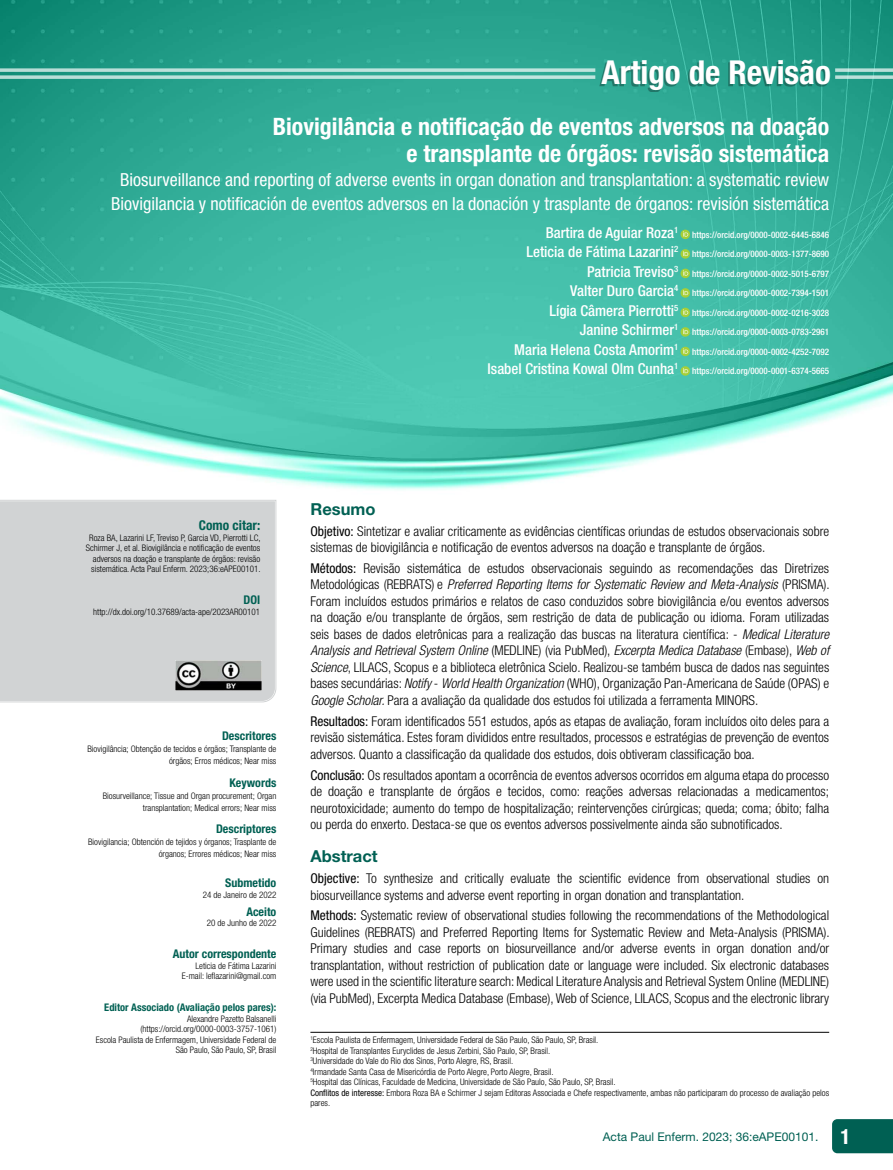
<style>
.page{position:relative;width:893px;height:1170px;background:#fff}
.page>*{position:absolute;margin:0;border:0;box-sizing:border-box;transform-origin:0 0}
.t1{font:700 condensed 33px "Helvetica Neue LT Std";color:#fff}
.t2{font:700 condensed 24px/27px "Helvetica Neue LT Std";color:#fff;text-align:right}
.t3{font:condensed 18px/24px "Helvetica Neue LT Std";color:#fff;text-align:center}
.t4{font:700 16.5px "Helvetica Neue LT Std";color:#006053}
.t5{font:500 condensed 15px "Helvetica Neue LT Std";color:#fff}
.t6{font:300 condensed 13.5px/16.5px "Helvetica Neue LT Std";color:#000;text-align:justify}
.t7{font:700 condensed 13.5px "Helvetica Neue LT Std";color:#006053}
.t8{font:700 condensed 12px "Helvetica Neue LT Std";color:#006053}
.t9{font:12px "Helvetica Neue LT Std";color:#006053}
.t10{font:700 condensed 10.5px "Helvetica Neue LT Std";color:#006053}
.t11{font:300 condensed 9px/10.5px "Helvetica Neue LT Std";color:#000;text-align:right}
.t12{font:500 condensed 9px "Helvetica Neue LT Std";color:#fff}
.s1{font-weight:400}
.s2{font-style:italic}
.s3{font-weight:700;font-stretch:condensed;font-size:21px;color:#fff}
</style>
<div class="page">
<div style="left:832px;top:1119px;width:61px;height:34px;background:#006053"></div>
<img style="left:0;top:0;width:893px;height:490px">
<svg style="left:835px;top:75px;width:58px;height:4px"></svg>
<svg style="left:835px;top:68px;width:58px;height:4px"></svg>
<svg style="left:0;top:500px;width:277px;height:203px;background:#e1e3e3"></svg>
<div style="left:0;top:501px;width:275px;height:199px;background:#d1d3d4"></div>
<img style="left:175px;top:660px;width:86px;height:30px">
<svg style="left:680px;top:230px;width:10px;height:9px"></svg>
<svg style="left:683px;top:231px;width:5px;height:5px"></svg>
<svg style="left:680px;top:249px;width:10px;height:10px"></svg>
<svg style="left:683px;top:251px;width:5px;height:5px"></svg>
<svg style="left:680px;top:269px;width:10px;height:9px"></svg>
<svg style="left:683px;top:270px;width:5px;height:5px"></svg>
<svg style="left:680px;top:288px;width:10px;height:10px"></svg>
<svg style="left:683px;top:290px;width:5px;height:5px"></svg>
<svg style="left:680px;top:308px;width:10px;height:9px"></svg>
<svg style="left:683px;top:309px;width:5px;height:5px"></svg>
<svg style="left:680px;top:327px;width:10px;height:10px"></svg>
<svg style="left:683px;top:329px;width:5px;height:5px"></svg>
<svg style="left:680px;top:347px;width:10px;height:9px"></svg>
<svg style="left:683px;top:348px;width:5px;height:5px"></svg>
<svg style="left:680px;top:366px;width:10px;height:10px"></svg>
<svg style="left:683px;top:368px;width:5px;height:5px"></svg>
<hr style="left:310px;top:1031px;width:519px;height:1px;background:#000">
<div style="left:599px;top:61px;width:229px;height:31px;background:#000;opacity:.3"></div>
<svg style="left:0;top:75px;width:595px;height:4px;background:#aadad2"></svg>
<svg style="left:0;top:68px;width:595px;height:4px;background:#aadad1"></svg>
<h1 class="t1" style="left:601px;top:52px;width:231px">Artigo de Revisão</h1>
<h2 class="t2" style="left:273px;top:112px;width:558px">Biovigilância e notificação de eventos adversos na doação e transplante de órgãos: revisão sistemática</h2>
<h3 class="t3" style="left:111px;top:167px;width:719px">Biosurveillance and reporting of adverse events in organ donation and transplantation: a systematic review<br>Biovigilancia y notificación de eventos adversos en la donación y trasplante de órganos: revisión sistemática</h3>
<p class="t5" style="left:546px;top:223px;width:134px">Bartira de Aguiar Roza<sup>1</sup></p>
<p class="t12" style="left:692px;top:229px;width:138px">https://orcid.org/0000-0002-6445-6846</p>
<p class="t5" style="left:527px;top:243px;width:153px">Leticia de Fátima Lazarini<sup>2</sup></p>
<p class="t12" style="left:692px;top:248px;width:138px">https://orcid.org/0000-0003-1377-8690</p>
<p class="t5" style="left:587px;top:262px;width:93px">Patricia Treviso<sup>3</sup></p>
<p class="t12" style="left:692px;top:268px;width:138px">https://orcid.org/0000-0002-5015-6797</p>
<p class="t5" style="left:570px;top:282px;width:110px">Valter Duro Garcia<sup>4</sup></p>
<p class="t12" style="left:692px;top:287px;width:138px">https://orcid.org/0000-0002-7394-1501</p>
<p class="t5" style="left:549px;top:301px;width:131px">Lígia Câmera Pierrotti<sup>5</sup></p>
<p class="t12" style="left:692px;top:307px;width:138px">https://orcid.org/0000-0002-0216-3028</p>
<p class="t5" style="left:580px;top:321px;width:100px">Janine Schirmer<sup>1</sup></p>
<p class="t12" style="left:692px;top:326px;width:138px">https://orcid.org/0000-0003-0783-2961</p>
<p class="t5" style="left:514px;top:340px;width:166px">Maria Helena Costa Amorim<sup>1</sup></p>
<p class="t12" style="left:692px;top:346px;width:138px">https://orcid.org/0000-0002-4252-7092</p>
<p class="t5" style="left:488px;top:360px;width:192px">Isabel Cristina Kowal Olm Cunha<sup>1</sup></p>
<p class="t12" style="left:692px;top:365px;width:138px">https://orcid.org/0000-0001-6374-5665</p>
<p class="t7" style="left:199px;top:517px;width:63px">Como citar:</p>
<p class="t11" style="left:86px;top:532px;width:176px">Roza BA, Lazarini LF, Treviso P, Garcia VD, Pierrotti LC, Schirmer J, et al. Biovigilância e notificação de eventos adversos na doação e transplante de órgãos: revisão sistemática. Acta Paul Enferm. 2023;36:eAPE00101.</p>
<p class="t8" style="left:244px;top:593px;width:18px">DOI</p>
<p class="t11" style="left:93px;top:606px;width:168px">http://dx.doi.org/10.37689/acta-ape/2023AR00101</p>
<p class="t8" style="left:222px;top:728px;width:56px">Descritores</p>
<p class="t11" style="left:87px;top:743px;width:190px;line-height:12px">Biovigilância; Obtenção de tecidos e órgãos; Transplante de órgãos; Erros médicos; Near miss</p>
<p class="t8" style="left:230px;top:775px;width:48px">Keywords</p>
<p class="t11" style="left:103px;top:789px;width:175px;line-height:12px">Biosurveillance; Tissue and Organ procurement; Organ transplantation; Medical errors; Near miss</p>
<p class="t8" style="left:216px;top:821px;width:62px">Descriptores</p>
<p class="t11" style="left:88px;top:835px;width:190px;line-height:12px">Biovigilancia; Obtención de tejidos y órganos; Trasplante de órganos; Errores médicos; Near miss</p>
<p class="t8" style="left:225px;top:875px;width:53px">Submetido</p>
<p class="t11" style="left:203px;top:889px;width:75px">24 de Janeiro de 2022</p>
<p class="t8" style="left:246px;top:904px;width:31px">Aceito</p>
<p class="t11" style="left:207px;top:917px;width:71px">20 de Junho de 2022</p>
<p class="t8" style="left:173px;top:946px;width:105px">Autor correspondente</p>
<p class="t11" style="left:182px;top:960px;width:96px">Leticia de Fátima Lazarini<br>E-mail: leflazarini@gmail.com</p>
<p class="t10" style="left:104px;top:1001px;width:174px">Editor Associado (Avaliação pelos pares):</p>
<p class="t11" style="left:96px;top:1013px;width:182px">Alexandre Pazetto Balsanelli (https://orcid.org/0000-0003-3757-1061)<br>Escola Paulista de Enfermagem, Universidade Federal de São Paulo, São Paulo, SP, Brasil</p>
<p class="t4" style="left:310px;top:498px;width:67px">Resumo</p>
<p class="t6" style="left:310px;top:522px;width:520px"><span class="s1">Objetivo:</span> Sintetizar e avaliar criticamente as evidências científicas oriundas de estudos observacionais sobre sistemas de biovigilância e notificação de eventos adversos na doação e transplante de órgãos.</p>
<p class="t6" style="left:310px;top:559px;width:521px"><span class="s1">Métodos:</span> Revisão sistemática de estudos observacionais seguindo as recomendações das Diretrizes Metodológicas (REBRATS) e <span class="s2">Preferred Reporting Items for Systematic Review and Meta-Analysis</span> (PRISMA).<br>Foram incluídos estudos primários e relatos de caso conduzidos sobre biovigilância e/ou eventos adversos na doação e/ou transplante de órgãos, sem restrição de data de publicação ou idioma. Foram utilizadas seis bases de dados eletrônicas para a realização das buscas na literatura científica: - <span class="s2">Medical Literature Analysis and Retrieval System Online</span> (MEDLINE) (via PubMed), <span class="s2">Excerpta Medica Database</span> (Embase), <span class="s2">Web of Science</span>, LILACS, Scopus e a biblioteca eletrônica Scielo. Realizou-se também busca de dados nas seguintes bases secundárias: <span class="s2">Notify</span> - <span class="s2">World Health Organization</span> (WHO), Organização Pan-Americana de Saúde (OPAS) e <span class="s2">Google Scholar.</span> Para a avaliação da qualidade dos estudos foi utilizada a ferramenta MINORS.</p>
<p class="t6" style="left:310px;top:712px;width:520px"><span class="s1">Resultados:</span> Foram identificados 551 estudos, após as etapas de avaliação, foram incluídos oito deles para a revisão sistemática. Estes foram divididos entre resultados, processos e estratégias de prevenção de eventos adversos. Quanto a classificação da qualidade dos estudos, dois obtiveram classificação boa.</p>
<p class="t6" style="left:310px;top:766px;width:520px"><span class="s1">Conclusão:</span> Os resultados apontam a ocorrência de eventos adversos ocorridos em alguma etapa do processo de doação e transplante de órgãos e tecidos, como: reações adversas relacionadas a medicamentos; neurotoxicidade; aumento do tempo de hospitalização; reintervenções cirúrgicas; queda; coma; óbito; falha ou perda do enxerto. Destaca-se que os eventos adversos possivelmente ainda são subnotificados.</p>
<p class="t4" style="left:310px;top:846px;width:69px">Abstract</p>
<p class="t6" style="left:310px;top:869px;width:520px"><span class="s1">Objective:</span> To synthesize and critically evaluate the scientific evidence from observational studies on biosurveillance systems and adverse event reporting in organ donation and transplantation.</p>
<p class="t6" style="left:310px;top:907px;width:521px"><span class="s1">Methods:</span> Systematic review of observational studies following the recommendations of the Methodological Guidelines (REBRATS) and Preferred Reporting Items for Systematic Review and Meta-Analysis (PRISMA).<br>Primary studies and case reports on biosurveillance and/or adverse events in organ donation and/or transplantation, without restriction of publication date or language were included. Six electronic databases were used in the scientific literature search: Medical Literature Analysis and Retrieval System Online (MEDLINE) (via PubMed), Excerpta Medica Database (Embase), Web of Science, LILACS, Scopus and the electronic library</p>
<p class="t11" style="left:310px;top:1034px;width:520px;text-align:left"><sup>1</sup>Escola Paulista de Enfermagem, Universidade Federal de São Paulo, São Paulo, SP, Brasil.<br><sup>2</sup>Hospital de Transplantes Euryclides de Jesus Zerbini, São Paulo, SP, Brasil.<br><sup>3</sup>Universidade do Vale do Rio dos Sinos, Porto Alegre, RS, Brasil.<br><sup>4</sup>Irmandade Santa Casa de Misericórdia de Porto Alegre, Porto Alegre, Brasil.<br><sup>5</sup>Hospital das Clínicas, Faculdade de Medicina, Universidade de São Paulo, São Paulo, SP, Brasil.<br><span class="s1">Conflitos de interesse:</span> Embora Roza BA e Schirmer J sejam Editoras Associada e Chefe respectivamente, ambas não participaram do processo de avaliação pelos pares.</p>
<p class="t9" style="left:603px;top:1129px;width:249px">Acta Paul Enferm. 2023; 36:eAPE00101. <span class="s3">1</span></p>
</div>
